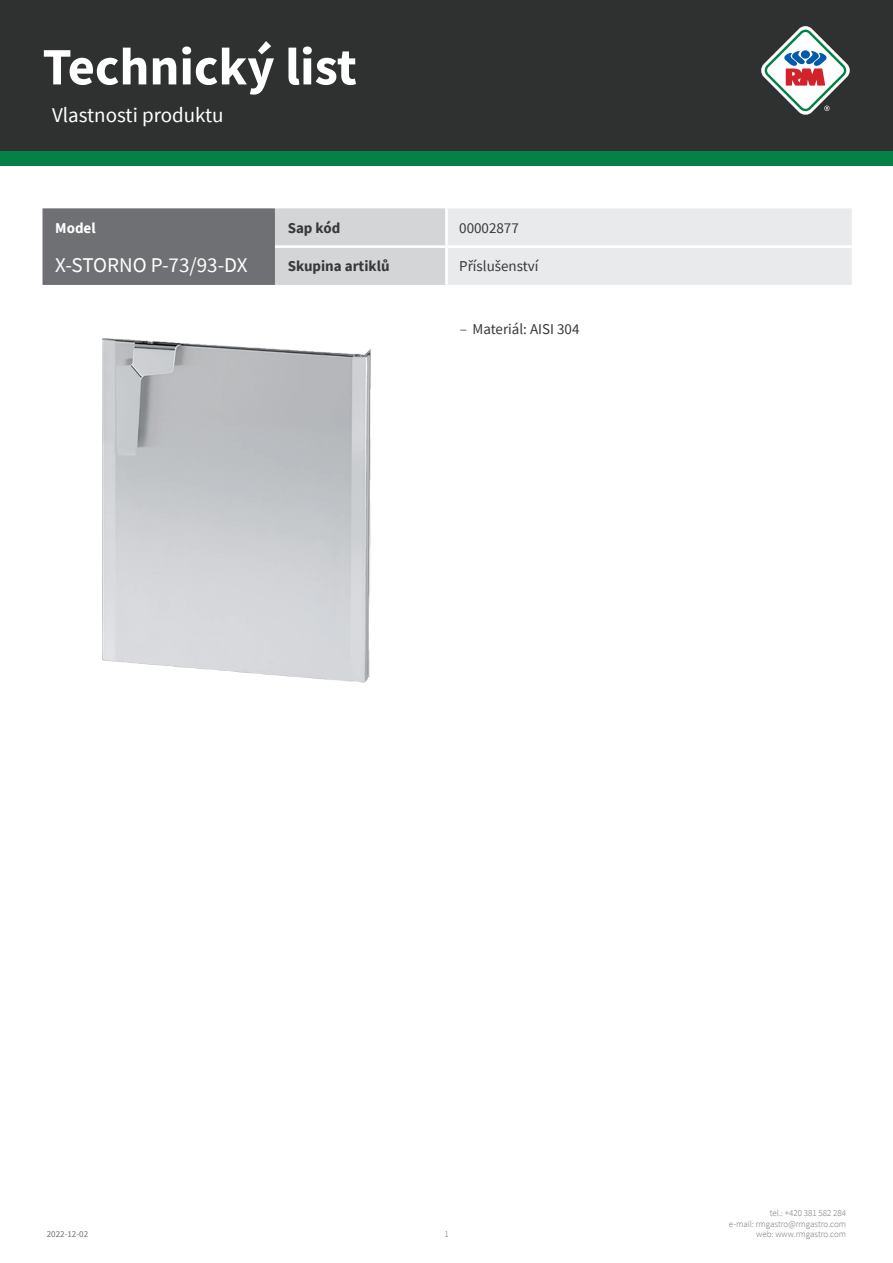
<style>
.page{position:relative;width:893px;height:1263px;background:#fff}
.page>*{position:absolute;margin:0;border:0;box-sizing:border-box;transform-origin:0 0}
.t1{font:700 52.5px "Source Sans Pro";color:#fff}
.kapitola{font:21px "Source Sans Pro";color:#fff}
.tabulka_-_headline{font:21px "Source Sans Pro";color:#fff}
.tabulka_-_text{font:15px "Source Sans Pro";color:#383839}
.tabulka_-_text-2{font:700 15px "Source Sans Pro";color:#383839}
.tabulka_-_text-3{font:700 15px "Source Sans Pro";color:#fff}
.t2{font:300 9px/10.8px "Source Sans Pro";color:#6f7073;text-align:right}
.t3{font:9px "Source Sans Pro";color:#6f7073}
.s1{font-weight:300}
</style>
<div class="page">
<div style="left:0;top:0;width:893px;height:166px;background:#048146"></div>
<div style="left:0;top:0;width:893px;height:151px;background:#2f3131"></div>
<svg style="left:761px;top:26px;width:89px;height:89px"></svg>
<img style="left:102px;top:338px;width:270px;height:345px">
<svg style="left:43px;top:208px;width:809px;height:77px;background:#c0c1c3"></svg>
<hr style="left:445px;top:208px;width:3px;height:37px;background:#fff">
<hr style="left:275px;top:245px;width:171px;height:3px;background:#fff">
<hr style="left:446px;top:245px;width:406px;height:3px;background:#fff">
<hr style="left:445px;top:248px;width:3px;height:37px;background:#fff">
<h1 class="t1" style="left:43px;top:31px;width:316px">Technický list</h1>
<p class="kapitola" style="left:52px;top:101px;width:173px">Vlastnosti produktu</p>
<p class="tabulka_-_text-3" style="left:55px;top:218px;width:42px">Model</p>
<p class="tabulka_-_text-2" style="left:288px;top:218px;width:54px">Sap kód</p>
<p class="tabulka_-_text" style="left:459px;top:219px;width:61px">00002877</p>
<p class="tabulka_-_headline" style="left:55px;top:251px;width:194px">X-STORNO P-73/93-DX</p>
<p class="tabulka_-_text-2" style="left:288px;top:256px;width:103px">Skupina artiklů</p>
<p class="tabulka_-_text" style="left:459px;top:257px;width:81px">Příslušenství</p>
<p class="tabulka_-_text" style="left:460px;top:320px;width:121px"><span class="s1">–</span> Materiál: AISI 304</p>
<p class="t3" style="left:47px;top:1229px;width:43px">2022-12-02</p>
<p class="t2" style="left:444px;top:1229px;width:6px">1</p>
<p class="t2" style="left:729px;top:1207px;width:119px">tel.: +420 381 582 284<br>e-mail: rmgastro@rmgastro.com web: www.rmgastro.com</p>
</div>
